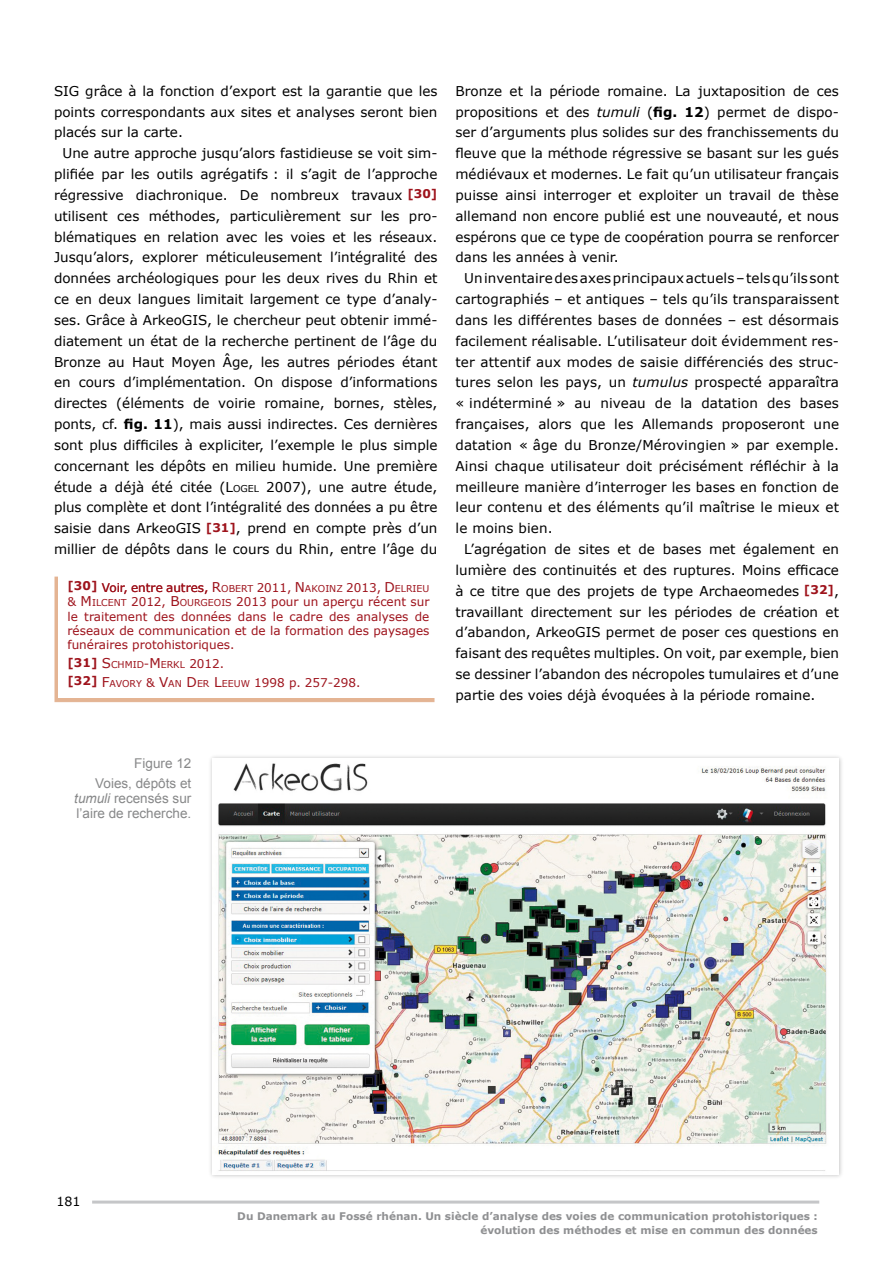
<style>
.page{position:relative;width:893px;height:1263px;background:#fff}
.page>*{position:absolute;margin:0;border:0;box-sizing:border-box;transform-origin:0 0}
.t1{font:13.5px/20.9px "Verdana";color:#000;text-align:justify}
.t2{font:13.5px/15px "Arial";color:#878889;text-align:justify}
.t3{font:12.6px "Verdana";color:#000}
.t4{font:12px/14.4px "Verdana";color:#9e131c;text-align:justify}
.t5{font:700 10.5px/13.5px "Verdana";color:#8f9092;text-align:right}
.t6{font:9.45px "Verdana";color:#9e131c}
.s1{font-weight:700;font-size:12px;color:#9e131c}
.s2{font-weight:700}
.s3{font-size:9.45px}
.s4{font-size:13.5px}
.s5{font-size:12px}
.s6{font-style:italic}
</style>
<div class="page">
<hr style="left:92px;top:1200px;width:727px;height:3px;background:#c5c6c8">
<div style="left:53px;top:576px;width:391px;height:128px;background:#c96928;opacity:.5"></div>
<div style="left:59px;top:573px;width:379px;height:125px;background:#fff"></div>
<div style="left:207px;top:753px;width:637px;height:427px;background:#000;opacity:.25"></div>
<img style="left:213px;top:759px;width:626px;height:416px">
<p class="t1" style="left:54px;top:80px;width:385px">SIG grâce à la fonction d’export est la garantie que les points correspondants aux sites et analyses seront bien placés sur la carte.</p>
<p class="t1" style="left:54px;top:143px;width:385px;text-indent:9px">Une autre approche jusqu’alors fastidieuse se voit sim&shy;plifiée par les outils agrégatifs : il s’agit de l’approche régressive diachronique. De nombreux travaux <span class="s1">[30] </span>utilisent ces méthodes, particulièrement sur les pro&shy;blématiques en relation avec les voies et les réseaux.<br>Jusqu’alors, explorer méticuleusement l’intégralité des données archéologiques pour les deux rives du Rhin et ce en deux langues limitait largement ce type d’analy&shy;ses. Grâce à ArkeoGIS, le chercheur peut obtenir immé&shy;diatement un état de la recherche pertinent de l’âge du Bronze au Haut Moyen Âge, les autres périodes étant en cours d’implémentation. On dispose d’informations directes (éléments de voirie romaine, bornes, stèles, ponts, cf. <span class="s2">fig. 11</span>), mais aussi indirectes. Ces dernières sont plus difficiles à expliciter, l’exemple le plus simple concernant les dépôts en milieu humide. Une première étude a déjà été citée (L<span class="s3">ogel</span> 2007), une autre étude, plus complète et dont l’intégralité des données a pu être saisie dans ArkeoGIS <span class="s1">[31]</span>, prend en compte près d’un millier de dépôts dans le cours du Rhin, entre l’âge du</p>
<p class="t4" style="left:67px;top:580px;width:363px"><span class="s2">[30]</span> Voir, entre autres, <span class="s4">R</span><span class="s3">obert</span> 2011, <span class="s4">N</span><span class="s3">akoinz</span> 2013, <span class="s4">D</span> <span class="s3">elrieu </span>&amp; <span class="s4">M</span><span class="s3">ilcent</span> 2012, <span class="s4">B</span><span class="s3">ourgeois</span> 2013 pour un aperçu récent sur le traitement des données dans le cadre des analyses de réseaux de communication et de la formation des paysages funéraires protohistoriques.</p>
<p class="t6" style="left:67px;top:658px;width:158px"><sup>[31]</sup> <span class="s4">S</span>chmid<span class="s5">-</span><span class="s4">M</span>erkl <span class="s5">2012.</span></p>
<p class="t4" style="left:67px;top:675px;width:295px"><span class="s2">[32]</span> <span class="s4">F</span><span class="s3">avory</span> &amp; <span class="s4">V</span><span class="s3">an</span> <span class="s4">D</span> <span class="s3">er</span> <span class="s4">L</span><span class="s3">eeuw</span> 1998 p. 257-298.</p>
<p class="t1" style="left:455px;top:80px;width:385px">Bronze et la période romaine. La juxtaposition de ces propositions et des <span class="s6">tumuli</span> (<span class="s2">fig. 12</span>) permet de dispo&shy;ser d’arguments plus solides sur des franchissements du fleuve que la méthode régressive se basant sur les gués médiévaux et modernes. Le fait qu’un utilisateur français puisse ainsi interroger et exploiter un travail de thèse allemand non encore publié est une nouveauté, et nous espérons que ce type de coopération pourra se renforcer dans les années à venir.</p>
<p class="t1" style="left:455px;top:268px;width:385px;text-indent:9px">Un inventaire des axes principaux actuels – tels qu’ils sont cartographiés – et antiques – tels qu’ils transparaissent dans les différentes bases de données – est désormais facilement réalisable. L’utilisateur doit évidemment res&shy;ter attentif aux modes de saisie différenciés des struc&shy;tures selon les pays, un <span class="s6">tumulus</span> prospecté apparaîtra « indéterminé » au niveau de la datation des bases françaises, alors que les Allemands proposeront une datation « âge du Bronze/Mérovingien » par exemple.<br>Ainsi chaque utilisateur doit précisément réfléchir à la meilleure manière d’interroger les bases en fonction de leur contenu et des éléments qu’il maîtrise le mieux et le moins bien.</p>
<p class="t1" style="left:455px;top:539px;width:385px;text-indent:9px">L’agrégation de sites et de bases met également en lumière des continuités et des ruptures. Moins efficace à ce titre que des projets de type Archaeomedes <span class="s1">[32]</span>, travaillant directement sur les périodes de création et d’abandon, ArkeoGIS permet de poser ces questions en faisant des requêtes multiples. On voit, par exemple, bien se dessiner l’abandon des nécropoles tumulaires et d’une partie des voies déjà évoquées à la période romaine.</p>
<p class="t2" style="left:134px;top:756px;width:59px">Figure 12</p>
<p class="t2" style="left:74px;top:776px;width:119px;text-indent:21px">Voies, dépôts et <span class="s6">tumuli</span> recensés sur l’aire de recherche.</p>
<p class="t3" style="left:57px;top:1192px;width:26px">181</p>
<p class="t5" style="left:237px;top:1209px;width:582px">Du Danemark au Fossé rhénan. Un siècle d’analyse des voies de communication protohistoriques : évolution des méthodes et mise en commun des données</p>
</div>
